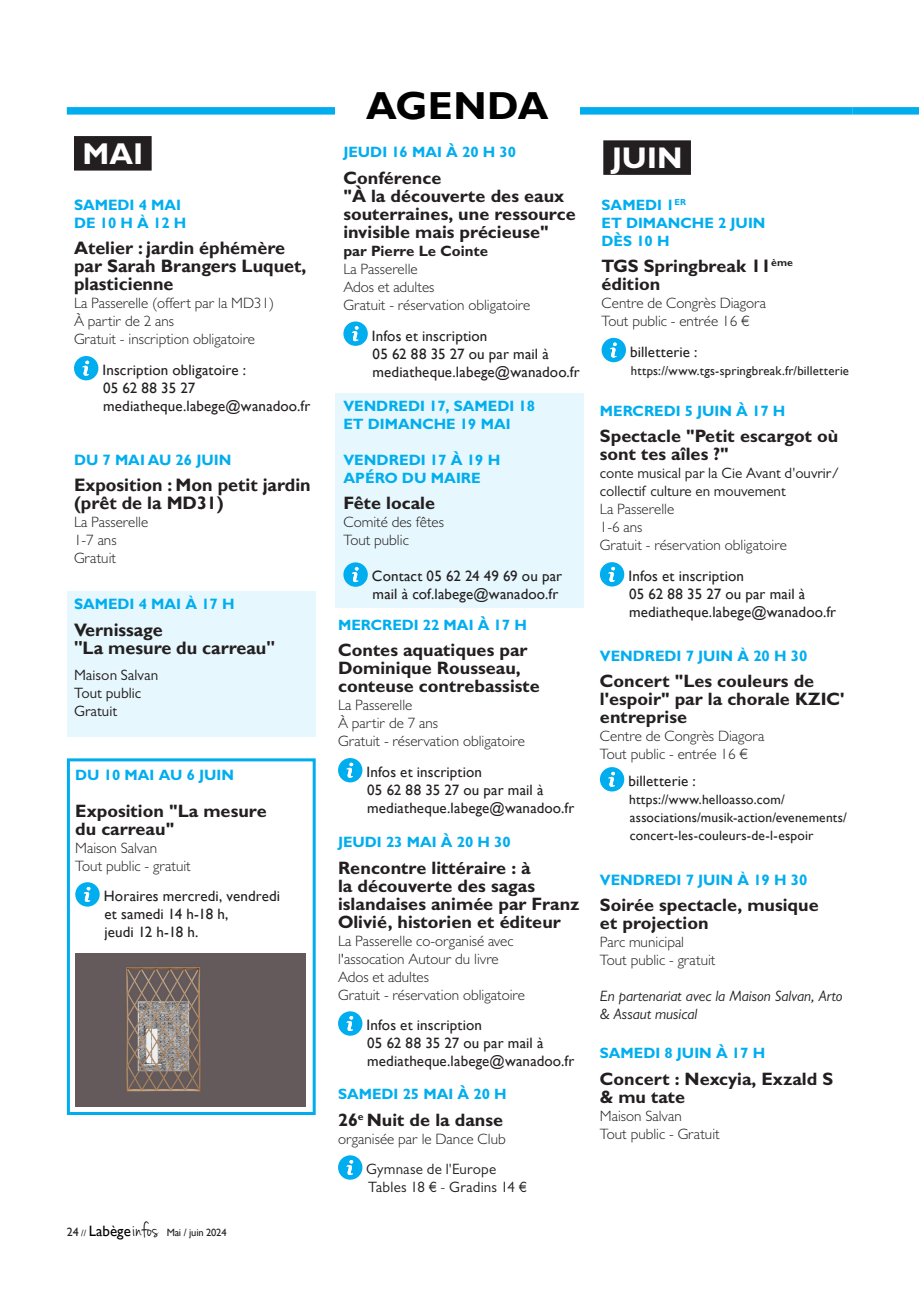
<style>
.page{position:relative;width:919px;height:1289px;background:#fff}
.page>*{position:absolute;margin:0;border:0;box-sizing:border-box;transform-origin:0 0}
.Texte_courant{font:700 39px "Gill Sans";letter-spacing:.01em;color:#000}
.t1{font:700 30px "Gill Sans";color:#fff}
.t2{font:700 30px "Gill Sans";color:#fff}
.t3{font:700 18px/18px "Gill Sans";color:#231f20}
.t4{font:700 18px/18px "Gill Sans";color:#231f20}
.t5{font:300 15px/18px "Gill Sans";color:#231f20}
.Texte_courant-2{font:15px/18px "Gill Sans";letter-spacing:.01em;color:#231f20}
.t6{font:700 15px/18px "Gill Sans";color:#00aeef}
.Texte_courant-3{font:15px/18px "Gill Sans";color:#231f20}
.t7{font:700 15px "Gill Sans";color:#00aeef}
.t8{font:italic 15px/18px "Gill Sans";color:#231f20}
.t9{font:700 15px "Gill Sans";color:#231f20}
.Texte_courant-4{font:13.5px/18px "Gill Sans";letter-spacing:.015em;color:#231f20}
.Texte_courant-5{font:12.75px "Gill Sans";letter-spacing:.015em;color:#231f20}
.t10{font:10.5px "Gill Sans";letter-spacing:-.02em;color:#231f20}
.s1{font-size:12px}
.s2{font-size:9px}
.s3{font-size:15px;color:#000}
.s4{font-family:"Jenna Sue";font-size:22.5px;color:#000}
</style>
<div class="page">
<div style="left:67px;top:758px;width:248px;height:356px;border:3px solid #00aeef"></div>
<div style="left:67px;top:591px;width:248px;height:146px;background:#e6f7fd"></div>
<div style="left:335px;top:393px;width:248px;height:214px;background:#e6f7fd"></div>
<div style="left:67px;top:107px;width:785px;height:8px;background:#00aeef"></div>
<svg style="left:75px;top:882px;width:25px;height:24px"></svg>
<svg style="left:343px;top:562px;width:25px;height:25px"></svg>
<svg style="left:343px;top:321px;width:25px;height:25px"></svg>
<svg style="left:338px;top:758px;width:24px;height:24px"></svg>
<svg style="left:599px;top:562px;width:25px;height:24px"></svg>
<svg style="left:338px;top:1011px;width:24px;height:24px"></svg>
<svg style="left:74px;top:356px;width:24px;height:24px"></svg>
<div style="left:852px;top:107px;width:66px;height:8px;background:#00aeef"></div>
<div style="left:335px;top:92px;width:244px;height:37px;background:#fff"></div>
<div style="left:603px;top:140px;width:88px;height:35px;background:#231f20"></div>
<svg style="left:601px;top:338px;width:25px;height:24px"></svg>
<svg style="left:338px;top:1155px;width:24px;height:24px"></svg>
<svg style="left:599px;top:767px;width:25px;height:24px"></svg>
<div style="left:74px;top:136px;width:78px;height:35px;background:#231f20"></div>
<img style="left:75px;top:953px;width:230px;height:153px">
<p class="t2" style="left:82px;top:136px;width:62px">MAI</p>
<p class="t7" style="left:74px;top:196px;width:109px">SAMEDI 4 MAI</p>
<p class="t7" style="left:74px;top:214px;width:114px">DE 10 H À 12 H</p>
<p class="t4" style="left:74px;top:240px;width:234px">Atelier : jardin éphémère par Sarah Brangers Luquet, plasticienne</p>
<p class="t5" style="left:74px;top:294px;width:202px">La Passerelle (offert par la MD31)<br>À partir de 2 ans<br>Gratuit - inscription obligatoire</p>
<p class="Texte_courant-2" style="left:102px;top:361px;width:209px">Inscription obligatoire :<br>05 62 88 35 27 mediatheque.labege@wanadoo.fr</p>
<p class="t7" style="left:74px;top:450px;width:159px">DU 7 MAI AU 26 JUIN</p>
<p class="t4" style="left:74px;top:476px;width:238px">Exposition : Mon petit jardin (prêt de la MD31)</p>
<p class="t5" style="left:74px;top:513px;width:76px">La Passerelle<br>1-7 ans<br>Gratuit</p>
<p class="t7" style="left:74px;top:595px;width:162px">SAMEDI 4 MAI À 17 H</p>
<p class="t4" style="left:74px;top:621px;width:202px">Vernissage<br>"La mesure du carreau"</p>
<p class="Texte_courant-3" style="left:74px;top:666px;width:86px">Maison Salvan<br>Tout public<br>Gratuit</p>
<p class="t6" style="left:75px;top:766px;width:160px">DU 10 MAI AU 6 JUIN</p>
<p class="t3" style="left:75px;top:801px;width:193px">Exposition "La mesure du carreau"</p>
<p class="t5" style="left:75px;top:838px;width:83px">Maison Salvan</p>
<p class="t5" style="left:75px;top:856px;width:117px">Tout public - gratuit</p>
<p class="Texte_courant-2" style="left:104px;top:887px;width:178px">Horaires mercredi, vendredi et samedi 14 h-18 h,<br>jeudi 12 h-18 h.</p>
<p class="t10" style="left:67px;top:1225px;width:161px"><span class="s1">24</span> <span class="s2">//</span> <span class="s3">Labège</span><span class="s4">infos</span> Mai / juin 2024</p>
<p class="Texte_courant" style="left:366px;top:83px;width:184px">AGENDA</p>
<p class="t6" style="left:343px;top:143px;width:174px">JEUDI 16 MAI À 20 H 30</p>
<p class="t3" style="left:343px;top:168px;width:234px">Conférence<br>"À la découverte des eaux souterraines, une ressource invisible mais précieuse"</p>
<p class="t9" style="left:343px;top:241px;width:146px">par Pierre Le Cointe</p>
<p class="t5" style="left:343px;top:259px;width:76px">La Passerelle</p>
<p class="t5" style="left:343px;top:277px;width:93px">Ados et adultes</p>
<p class="t5" style="left:343px;top:295px;width:188px">Gratuit - réservation obligatoire</p>
<p class="Texte_courant-2" style="left:372px;top:327px;width:209px">Infos et inscription<br>05 62 88 35 27 ou par mail à mediatheque.labege@wanadoo.fr</p>
<p class="t6" style="left:343px;top:396px;width:193px">VENDREDI 17, SAMEDI 18</p>
<p class="t6" style="left:343px;top:414px;width:169px">ET DIMANCHE 19 MAI</p>
<p class="t6" style="left:343px;top:450px;width:159px">VENDREDI 17 À 19 H</p>
<p class="t6" style="left:343px;top:468px;width:139px">APÉRO DU MAIRE</p>
<p class="t3" style="left:343px;top:494px;width:93px">Fête locale</p>
<p class="t5" style="left:343px;top:513px;width:102px">Comité des fêtes</p>
<p class="t5" style="left:343px;top:531px;width:67px">Tout public</p>
<p class="Texte_courant-2" style="left:372px;top:567px;width:192px">Contact 05 62 24 49 69 ou par mail à cof.labege@wanadoo.fr</p>
<p class="t6" style="left:338px;top:615px;width:190px">MERCREDI 22 MAI À 17 H</p>
<p class="t3" style="left:338px;top:641px;width:203px">Contes aquatiques par<br>Dominique Rousseau, conteuse contrebassiste</p>
<p class="t5" style="left:338px;top:696px;width:76px">La Passerelle</p>
<p class="t5" style="left:338px;top:714px;width:102px">À partir de 7 ans</p>
<p class="t5" style="left:338px;top:732px;width:188px">Gratuit - réservation obligatoire</p>
<p class="Texte_courant-2" style="left:366px;top:763px;width:209px">Infos et inscription<br>05 62 88 35 27 ou par mail à mediatheque.labege@wanadoo.fr</p>
<p class="t6" style="left:338px;top:832px;width:174px">JEUDI 23 MAI À 20 H 30</p>
<p class="t3" style="left:338px;top:858px;width:243px">Rencontre littéraire : à<br>la découverte des sagas islandaises animée par Franz<br>Olivié, historien et éditeur</p>
<p class="t5" style="left:338px;top:931px;width:177px">La Passerelle co-organisé avec l'assocation Autour du livre</p>
<p class="t5" style="left:338px;top:967px;width:93px">Ados et adultes</p>
<p class="t5" style="left:338px;top:985px;width:188px">Gratuit - réservation obligatoire</p>
<p class="Texte_courant-2" style="left:366px;top:1016px;width:209px">Infos et inscription<br>05 62 88 35 27 ou par mail à mediatheque.labege@wanadoo.fr</p>
<p class="t6" style="left:338px;top:1084px;width:170px">SAMEDI 25 MAI À 20 H</p>
<p class="t3" style="left:338px;top:1110px;width:167px">26<sup>e</sup> Nuit de la danse</p>
<p class="t5" style="left:338px;top:1129px;width:169px">organisée par le Dance Club</p>
<p class="Texte_courant-3" style="left:366px;top:1160px;width:162px">Gymnase de l'Europe<br>Tables 18 € - Gradins 14 €</p>
<p class="t1" style="left:611px;top:139px;width:72px">JUIN</p>
<p class="t6" style="left:601px;top:195px;width:165px">SAMEDI 1<sup>ER<br></sup>ET DIMANCHE 2 JUIN</p>
<p class="t6" style="left:601px;top:231px;width:69px">DÈS 10 H</p>
<p class="t3" style="left:601px;top:257px;width:193px">TGS Springbreak 11<sup>ème </sup>édition</p>
<p class="t5" style="left:601px;top:294px;width:166px">Centre de Congrès Diagora</p>
<p class="t5" style="left:601px;top:312px;width:149px">Tout public - entrée 16 €</p>
<p class="Texte_courant-2" style="left:630px;top:343px;width:69px">billetterie :</p>
<p class="Texte_courant-5" style="left:630px;top:363px;width:220px">https://www.tgs-springbreak.fr/billetterie</p>
<p class="t6" style="left:600px;top:401px;width:187px">MERCREDI 5 JUIN À 17 H</p>
<p class="t3" style="left:600px;top:427px;width:240px">Spectacle "Petit escargot où sont tes aîles ?"</p>
<p class="Texte_courant-3" style="left:600px;top:464px;width:241px">conte musical par la Cie Avant d'ouvrir/ collectif culture en mouvement</p>
<p class="t5" style="left:600px;top:500px;width:76px">La Passerelle</p>
<p class="t5" style="left:600px;top:518px;width:44px">1-6 ans</p>
<p class="t5" style="left:600px;top:536px;width:188px">Gratuit - réservation obligatoire</p>
<p class="Texte_courant-2" style="left:628px;top:567px;width:209px">Infos et inscription<br>05 62 88 35 27 ou par mail à mediatheque.labege@wanadoo.fr</p>
<p class="t7" style="left:600px;top:646px;width:209px">VENDREDI 7 JUIN À 20 H 30</p>
<p class="t3" style="left:600px;top:671px;width:246px">Concert "Les couleurs de l'espoir" par la chorale KZIC' entreprise</p>
<p class="t5" style="left:600px;top:727px;width:166px">Centre de Congrès Diagora</p>
<p class="t5" style="left:600px;top:745px;width:149px">Tout public - entrée 16 €</p>
<p class="Texte_courant-2" style="left:628px;top:772px;width:69px">billetterie :</p>
<p class="Texte_courant-4" style="left:629px;top:790px;width:219px">https://www.helloasso.com/ associations/musik-action/evenements/ concert-les-couleurs-de-l-espoir</p>
<p class="t7" style="left:600px;top:870px;width:209px">VENDREDI 7 JUIN À 19 H 30</p>
<p class="t3" style="left:600px;top:895px;width:220px">Soirée spectacle, musique et projection</p>
<p class="t5" style="left:600px;top:933px;width:86px">Parc municipal</p>
<p class="t5" style="left:600px;top:951px;width:117px">Tout public - gratuit</p>
<p class="t8" style="left:600px;top:987px;width:244px">En partenariat avec la Maison Salvan, Arto &amp; Assaut musical</p>
<p class="t6" style="left:600px;top:1043px;width:167px">SAMEDI 8 JUIN À 17 H</p>
<p class="t3" style="left:600px;top:1069px;width:235px">Concert : Nexcyia, Exzald S &amp; mu tate</p>
<p class="t5" style="left:600px;top:1106px;width:83px">Maison Salvan</p>
<p class="t5" style="left:600px;top:1124px;width:121px">Tout public - Gratuit</p>
</div>
